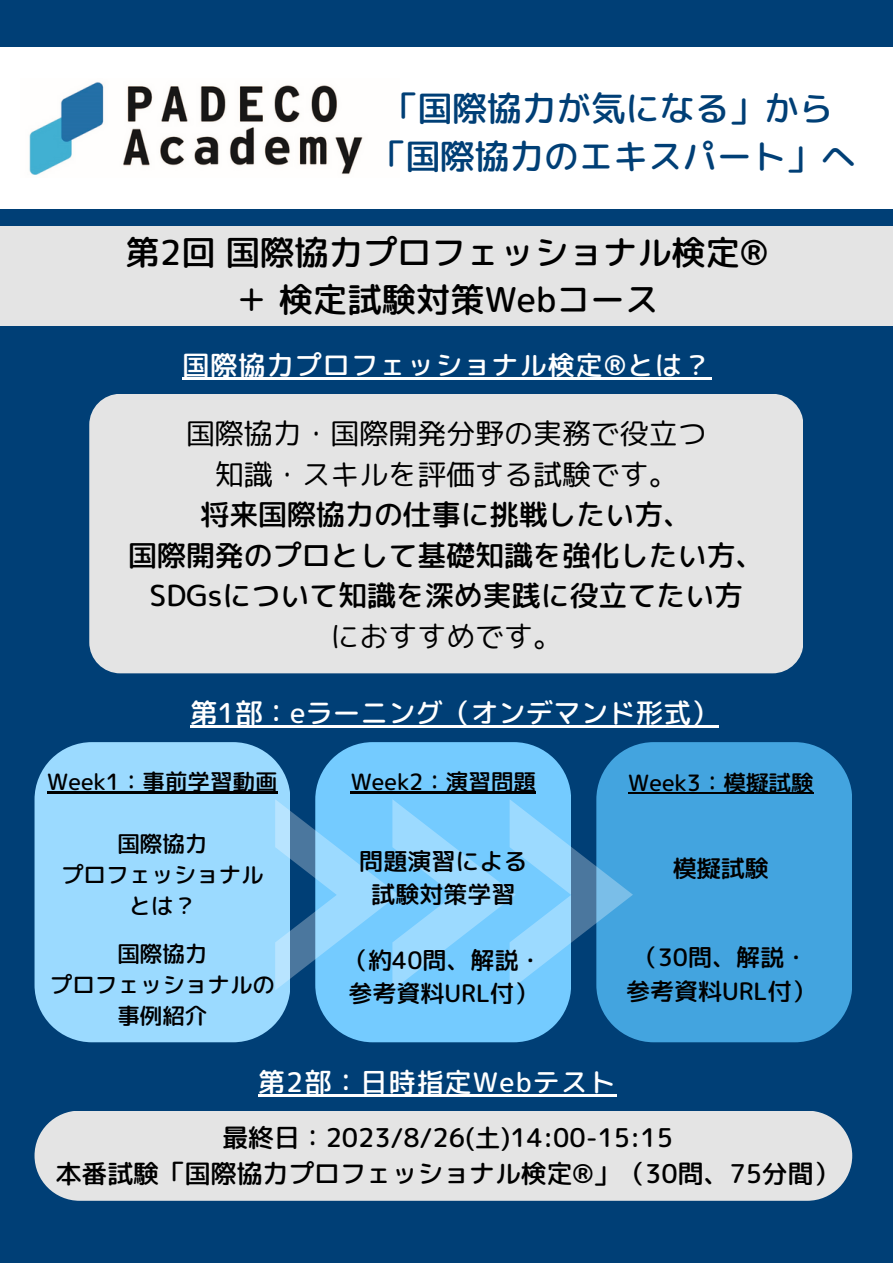
<style>
.page{position:relative;width:893px;height:1264px;background:#fff}
.page>*{position:absolute;margin:0;border:0;box-sizing:border-box;transform-origin:0 0}
.t1{font:34.65px "rounded mplus 1 p medium";color:#003f76}
.t2{font:34.2px "rounded mplus 1 p medium";color:#000}
.t3{font:28.95px "rounded mplus 1 p medium";color:#000}
.t4{font:28.95px "rounded mplus 1 p regular";color:#000}
.t5{font:27.6px "rounded mplus 1 p medium";color:#fff}
.t6{font:27px "rounded mplus 1 p medium";letter-spacing:.04em;color:#fff}
.t7{font:25.8px "rounded mplus 1 p medium";color:#000}
.t8{font:24px "rounded mplus 1 p medium";color:#000}
.t9{font:22.5px/31px "rounded mplus 1 p medium";color:#000;text-align:center}
</style>
<div class="page">
<div style="left:0;top:0;width:892px;height:1262px;background:#003f76"></div>
<div style="left:596px;top:742px;width:256px;height:300px;background:#43a4df"></div>
<div style="left:35px;top:742px;width:255px;height:300px;background:#9bdaff"></div>
<svg style="left:315px;top:742px;width:256px;height:300px;background:#67bcf0"></svg>
<svg style="left:275px;top:799px;width:358px;height:191px;background:#72bceb"></svg>
<hr style="left:190px;top:725px;width:100px;height:3px;background:#fff">
<hr style="left:290px;top:725px;width:428px;height:3px;background:#fff">
<hr style="left:628px;top:792px;width:185px;height:1px;background:#000">
<hr style="left:47px;top:792px;width:231px;height:2px;background:#000">
<hr style="left:350px;top:791px;width:186px;height:3px;background:#000">
<div style="left:35px;top:1110px;width:817px;height:90px;background:#e4e4e4;border-radius:45px"></div>
<hr style="left:258px;top:1093px;width:102px;height:3px;background:#fff">
<hr style="left:360px;top:1093px;width:257px;height:3px;background:#fff">
<div style="left:89px;top:394px;width:714px;height:279px;background:#e4e4e4;border-radius:31px"></div>
<hr style="left:182px;top:377px;width:529px;height:2px;background:#fff">
<div style="left:0;top:47px;width:892px;height:161px;background:#fff"></div>
<div style="left:0;top:226px;width:892px;height:99px;background:#e4e4e4"></div>
<img style="left:29px;top:82px;width:334px;height:93px">
<p class="t1" style="left:383px;top:84px;width:451px">「国際協力が気になる」から</p>
<p class="t1" style="left:371px;top:131px;width:486px">「国際協力のエキスパート」へ</p>
<p class="t2" style="left:125px;top:228px;width:644px">第2回国際協力プロフェッショナル検定®</p>
<p class="t2" style="left:234px;top:275px;width:426px">＋検定試験対策Webコース</p>
<p class="t6" style="left:182px;top:346px;width:529px">国際協力プロフェッショナル検定®とは？</p>
<p class="t4" style="left:186px;top:413px;width:522px">国際協力・国際開発分野の実務で役立つ</p>
<p class="t4" style="left:215px;top:453px;width:464px">知識・スキルを評価する試験です。</p>
<p class="t3" style="left:200px;top:494px;width:493px">将来国際協力の仕事に挑戦したい方、</p>
<p class="t3" style="left:128px;top:534px;width:638px">国際開発のプロとして基礎知識を強化したい方、</p>
<p class="t3" style="left:149px;top:575px;width:595px">SDGsについて知識を深め実践に役立てたい方</p>
<p class="t4" style="left:330px;top:615px;width:233px">におすすめです。</p>
<p class="t5" style="left:190px;top:693px;width:530px">第1部：eラーニング（オンデマンド形式）</p>
<p class="t9" style="left:47px;top:766px;width:232px">Week1：事前学習動画</p>
<p class="t9" style="left:117px;top:828px;width:92px">国際協力</p>
<p class="t9" style="left:61px;top:859px;width:204px">プロフェッショナル</p>
<p class="t9" style="left:129px;top:890px;width:69px">とは？</p>
<p class="t9" style="left:117px;top:937px;width:92px">国際協力</p>
<p class="t9" style="left:50px;top:968px;width:227px">プロフェッショナルの事例紹介</p>
<p class="t9" style="left:350px;top:765px;width:187px">Week2：演習問題</p>
<p class="t8" style="left:359px;top:844px;width:170px">問題演習による</p>
<p class="t8" style="left:371px;top:877px;width:146px">試験対策学習</p>
<p class="t8" style="left:344px;top:943px;width:200px">（約40問、解説・</p>
<p class="t8" style="left:348px;top:976px;width:191px">参考資料URL付）</p>
<p class="t9" style="left:628px;top:766px;width:187px">Week3：模擬試験</p>
<p class="t8" style="left:673px;top:851px;width:97px">模擬試験</p>
<p class="t8" style="left:633px;top:940px;width:176px">（30問、解説・</p>
<p class="t8" style="left:626px;top:973px;width:191px">参考資料URL付）</p>
<p class="t6" style="left:258px;top:1062px;width:359px">第2部：日時指定Webテスト</p>
<p class="t7" style="left:222px;top:1118px;width:452px">最終日：2023/8/26(土)14:00-15:15</p>
<p class="t7" style="left:56px;top:1154px;width:785px">本番試験「国際協力プロフェッショナル検定®」（30問、75分間）</p>
</div>
